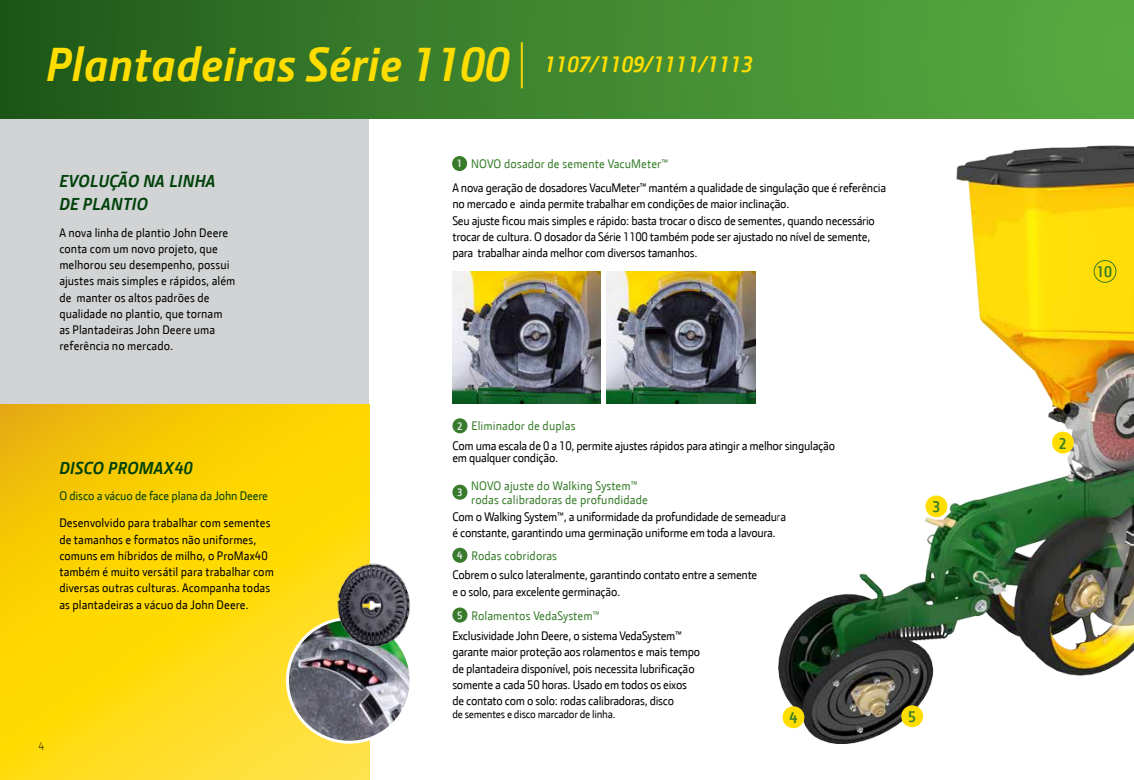
<style>
.page{position:relative;width:1134px;height:780px;background:#fff}
.page>*{position:absolute;margin:0;border:0;box-sizing:border-box;transform-origin:0 0}
.t1{font:italic 700 48.25px "JD Sans";color:#fd0}
.t2{font:italic 700 17.5px/22.5px "JD Sans";letter-spacing:.02em;color:#004109}
.t3{font:700 15.62px "JD Sans";color:#387c2b}
.t4{font:12.5px/16.2px "JD Sans";letter-spacing:-.02em;color:#000}
.t5{font:12.5px/16.2px "JD Sans";letter-spacing:.005em;color:#000}
.t6{font:12.5px/13.8px "JD Sans";letter-spacing:.01em;color:#387c2b}
.t7{font:12.5px "JD Sans";letter-spacing:-.01em;color:#004109}
.t8{font:11.25px "JD Sans";letter-spacing:-.02em;color:#000}
.t9{font:300 11.25px "JD Sans";color:#000}
.t10{font:700 10.75px "JD Sans";color:#e6e7e8}
.s1{font-weight:300;font-style:normal}
.s2{font-weight:700;font-size:10.75px;color:#e6e7e8}
.s3{color:#387c2b}
</style>
<div class="page">
<div style="left:0;top:109px;width:369px;height:296px;background:#d1d3d4"></div>
<div style="left:0;top:0;width:1134px;height:118px;background:linear-gradient(to right,#215b1c,#5cae43)"></div>
<svg style="left:0;top:405px;width:369px;height:375px;background:#fcd50c"></svg>
<img style="left:287px;top:618px;width:124px;height:124px;border-radius:62px">
<div style="left:286px;top:617px;width:126px;height:126px;border:3px solid #fff;border-radius:50%"></div>
<img style="left:325px;top:561px;width:85px;height:92px">
<div style="left:452px;top:156px;width:15px;height:15px;background:#387c2b;border-radius:50%"></div>
<div style="left:452px;top:418px;width:15px;height:15px;background:#387c2b;border-radius:50%"></div>
<div style="left:452px;top:484px;width:15px;height:15px;background:#387c2b;border-radius:50%"></div>
<div style="left:452px;top:547px;width:15px;height:15px;background:#387c2b;border-radius:50%"></div>
<div style="left:452px;top:607px;width:15px;height:15px;background:#387c2b;border-radius:50%"></div>
<img style="left:452px;top:271px;width:149px;height:132px">
<img style="left:606px;top:271px;width:149px;height:132px">
<img style="left:778px;top:145px;width:356px;height:598px">
<div style="left:1094px;top:260px;width:22px;height:22px;background:#fd0;border-radius:50%"></div>
<div style="left:1094px;top:260px;width:22px;height:22px;border:1px solid #387c2b;border-radius:50%"></div>
<div style="left:901px;top:705px;width:22px;height:22px;background:#fd0;border-radius:50%"></div>
<div style="left:782px;top:706px;width:22px;height:22px;background:#fd0;border-radius:50%"></div>
<div style="left:925px;top:495px;width:22px;height:22px;background:#fd0;border-radius:50%"></div>
<div style="left:1052px;top:431px;width:22px;height:22px;background:#fd0;border-radius:50%"></div>
<h1 class="t1" style="left:46px;top:37px;width:708px">PLANTADEIRAS SÉRIE 1100<span class="s1">|</span> <sup>1107/1109/1111/1113</sup></h1>
<h2 class="t2" style="left:59px;top:170px;width:158px">EVOLUÇÃO NA LINHA<br>DE PLANTIO</h2>
<p class="t5" style="left:59px;top:224px;width:177px">A nova linha de plantio John Deere conta com um novo projeto, que melhorou seu desempenho, possui ajustes mais simples e rápidos, além de manter os altos padrões de qualidade no plantio, que tornam as Plantadeiras John Deere uma referência no mercado.</p>
<h2 class="t2" style="left:59px;top:456px;width:135px">DISCO PROMAX40</h2>
<p class="t7" style="left:59px;top:488px;width:210px">O disco a vácuo de face plana da John Deere</p>
<p class="t5" style="left:59px;top:514px;width:216px">Desenvolvido para trabalhar com sementes de tamanhos e formatos não uniformes, comuns em híbridos de milho, o ProMax40 também é muito versátil para trabalhar com diversas outras culturas. Acompanha todas as plantadeiras a vácuo da John Deere.</p>
<p class="t9" style="left:38px;top:740px;width:7px">4</p>
<p class="t6" style="left:457px;top:156px;width:213px"><span class="s2">1</span> NOVO dosador de semente VacuMeter™</p>
<p class="t4" style="left:452px;top:179px;width:435px">A nova geração de dosadores VacuMeter™ mantém a qualidade de singulação que é referência no mercado e ainda permite trabalhar em condições de maior inclinação.<br>Seu ajuste ficou mais simples e rápido: basta trocar o disco de sementes, quando necessário trocar de cultura. O dosador da Série 1100 também pode ser ajustado no nível de semente, para trabalhar ainda melhor com diversos tamanhos.</p>
<p class="t4" style="left:452px;top:416px;width:384px;line-height:19.5px;text-indent:5px"><span class="s2">2</span> <span class="s3">Eliminador de duplas<br></span>Com uma escala de 0 a 10, permite ajustes rápidos para atingir a melhor singulação</p>
<p class="t4" style="left:452px;top:449px;width:107px">em qualquer condição.</p>
<p class="t10" style="left:457px;top:485px;width:7px">3</p>
<p class="t6" style="left:471px;top:478px;width:178px">NOVO ajuste do Walking System™ rodas calibradoras de profundidade</p>
<p class="t4" style="left:452px;top:508px;width:335px">Com o Walking System™, a uniformidade da profundidade de semeadura é constante, garantindo uma germinação uniforme em toda a lavoura.</p>
<p class="t4" style="left:452px;top:545px;width:306px;line-height:19.5px;text-indent:5px"><span class="s2">4</span> <span class="s3">Rodas cobridoras<br></span>Cobrem o sulco lateralmente, garantindo contato entre a semente</p>
<p class="t4" style="left:457px;top:578px;width:165px;line-height:24px;text-indent:-5px">e o solo, para excelente germinação.<br><span class="s2">5</span> <span class="s3">Rolamentos VedaSystem™</span></p>
<p class="t4" style="left:452px;top:627px;width:249px">Exclusividade John Deere, o sistema VedaSystem™ garante maior proteção aos rolamentos e mais tempo de plantadeira disponível, pois necessita lubrificação somente a cada 50 horas. Usado em todos os eixos de contato com o solo: rodas calibradoras, disco</p>
<p class="t8" style="left:452px;top:706px;width:165px">de sementes e disco marcador de linha.</p>
<p class="t3" style="left:789px;top:707px;width:9px">4</p>
<p class="t3" style="left:908px;top:706px;width:9px">5</p>
<p class="t3" style="left:932px;top:496px;width:9px">3</p>
<p class="t3" style="left:1096px;top:262px;width:17px">10</p>
<p class="t3" style="left:1059px;top:433px;width:9px">2</p>
</div>
